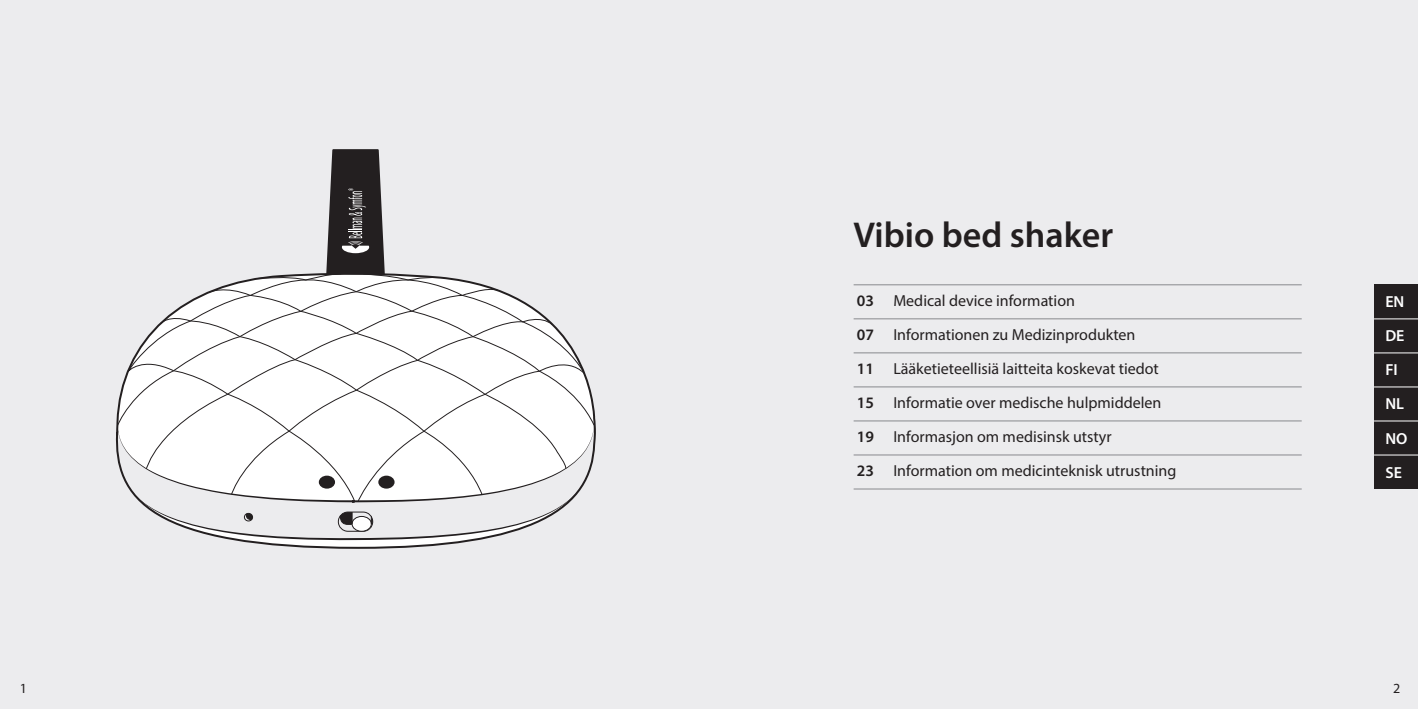
<style>
.page{position:relative;width:1418px;height:709px;background:#fff}
.page>*{position:absolute;margin:0;border:0;box-sizing:border-box;transform-origin:0 0}
.t1{font:600 36px "Myriad Pro";color:#231f20}
.t2{font:16px "Myriad Pro";color:#231f20}
.t3{font:600 16px "Myriad Pro";color:#fff}
.t4{font:14px "Myriad Pro";color:#231f20}
.s1{font-weight:600}
</style>
<div class="page">
<div style="left:0;top:0;width:1417px;height:709px;background:#ececee"></div>
<hr style="left:853px;top:454px;width:448px;height:1px;background:#939598">
<hr style="left:853px;top:420px;width:448px;height:1px;background:#939598">
<hr style="left:853px;top:386px;width:448px;height:1px;background:#939598">
<hr style="left:853px;top:352px;width:448px;height:1px;background:#939598">
<hr style="left:853px;top:488px;width:448px;height:1px;background:#939598">
<hr style="left:853px;top:318px;width:448px;height:1px;background:#939598">
<div style="left:1373px;top:454px;width:44px;height:34px;background:#231f20"></div>
<div style="left:1373px;top:420px;width:44px;height:34px;background:#231f20"></div>
<hr style="left:1373px;top:454px;width:44px;height:1px;background:#fff">
<div style="left:1373px;top:386px;width:44px;height:34px;background:#231f20"></div>
<hr style="left:1373px;top:420px;width:44px;height:1px;background:#fff">
<div style="left:1373px;top:352px;width:44px;height:34px;background:#231f20"></div>
<hr style="left:1373px;top:386px;width:44px;height:1px;background:#fff">
<div style="left:1373px;top:318px;width:44px;height:34px;background:#231f20"></div>
<hr style="left:1373px;top:352px;width:44px;height:1px;background:#fff">
<div style="left:1373px;top:284px;width:44px;height:34px;background:#231f20"></div>
<hr style="left:1373px;top:318px;width:44px;height:1px;background:#fff">
<hr style="left:853px;top:284px;width:448px;height:1px;background:#939598">
<svg style="left:115px;top:416px;width:481px;height:133px"></svg>
<svg style="left:117px;top:149px;width:477px;height:391px"></svg>
<p class="t1" style="left:853px;top:212px;width:261px">Vibio bed shaker</p>
<p class="t2" style="left:857px;top:291px;width:219px"><span class="s1">03</span> Medical device information</p>
<p class="t2" style="left:857px;top:325px;width:280px"><span class="s1">07</span> Informationen zu Medizinprodukten</p>
<p class="t2" style="left:857px;top:359px;width:303px"><span class="s1">11</span> Lääketieteellisiä laitteita koskevat tiedot</p>
<p class="t2" style="left:857px;top:393px;width:306px"><span class="s1">15</span> Informatie over medische hulpmiddelen</p>
<p class="t2" style="left:857px;top:427px;width:256px"><span class="s1">19</span> Informasjon om medisinsk utstyr</p>
<p class="t2" style="left:857px;top:461px;width:321px"><span class="s1">23</span> Information om medicinteknisk utrustning</p>
<p class="t3" style="left:1385px;top:462px;width:18px">SE</p>
<p class="t3" style="left:1385px;top:292px;width:21px">EN</p>
<p class="t3" style="left:1385px;top:326px;width:21px">DE</p>
<p class="t3" style="left:1385px;top:360px;width:14px">FI</p>
<p class="t3" style="left:1385px;top:394px;width:20px">NL</p>
<p class="t3" style="left:1385px;top:428px;width:24px">NO</p>
<p class="t4" style="left:20px;top:679px;width:9px">1</p>
<p class="t4" style="left:1392px;top:679px;width:9px">2</p>
</div>
